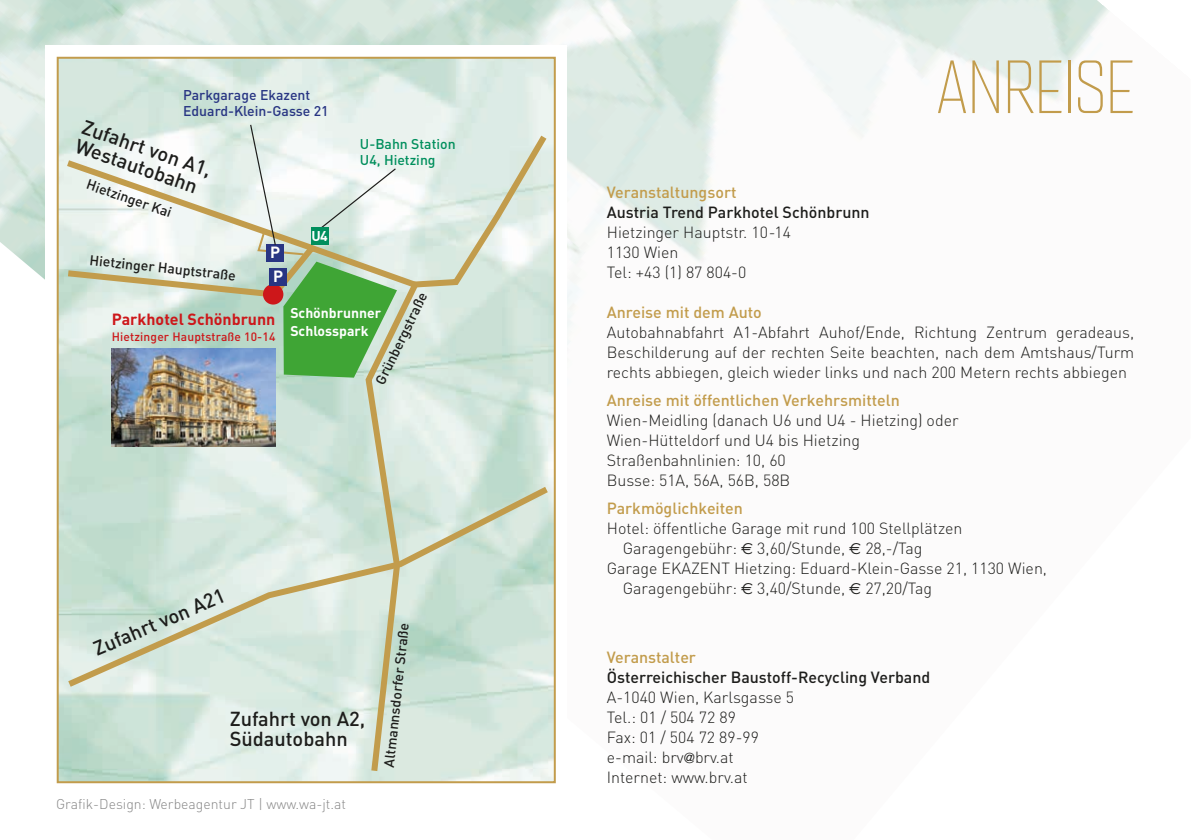
<style>
.page{position:relative;width:1191px;height:840px;background:#fff}
.page>*{position:absolute;margin:0;border:0;box-sizing:border-box;transform-origin:0 0}
.t1{font:74px "Quarca Con Lig";letter-spacing:.01em;color:#c29c4c}
.t2{font:500 20px/20px "DIN";color:#1d1d1b}
.t3{font:300 16px/20px "DIN";color:#1d1d1b}
.t4{font:500 16px "DIN";color:#c29c4c}
.t5{font:500 16px "DIN";color:#1d1d1b}
.t6{font:700 16px "DIN";color:#cd171a}
.t7{font:700 16px "DIN";color:#fff}
.t8{font:500 14px "DIN";color:#1d1d1b}
.t9{font:300 14px "DIN";color:#878787}
.t10{font:500 14px/16px "DIN";color:#283583}
.t11{font:700 14px/18px "DIN";color:#fff}
.t12{font:500 14px/16px "DIN";color:#008f5d}
.t13{font:500 12px "DIN";letter-spacing:.015em;color:#cd171a}
.s1{font-family:"Euro Sans";font-weight:400}
.s2{font-family:"Helvetica";font-size:14px}
</style>
<div class="page">
<svg style="left:45px;top:45px;width:522px;height:749px"></svg>
<img style="left:60px;top:60px;width:493px;height:719px">
<svg style="left:267px;top:241px;width:156px;height:536px;background:#d6e4d9"></svg>
<svg style="left:408px;top:129px;width:144px;height:162px;background:#dde7dd"></svg>
<svg style="left:62px;top:481px;width:492px;height:210px;background:#d0e1d4"></svg>
<img style="left:111px;top:377px;width:164px;height:69px">
<svg style="left:60px;top:123px;width:337px;height:254px"></svg>
<div style="left:263px;top:284px;width:20px;height:20px;background:#cd171a;border-radius:50%"></div>
<div style="left:270px;top:268px;width:17px;height:17px;background:#283583"></div>
<p class="t10" style="left:183px;top:87px;width:147px">Parkgarage Ekazent<br>Eduard-Klein-Gasse 21</p>
<p class="t2" style="left:86px;top:116px;width:137px;rotate:19deg">Zufahrt von A1,<br>Westautobahn</p>
<p class="t8" style="left:90px;top:175px;width:90px;rotate:19deg">H ietzinger Kai</p>
<p class="t8" style="left:91px;top:251px;width:148px;rotate:6deg">H ietzinger H auptstraße</p>
<p class="t7" style="left:270px;top:242px;width:12px">P</p>
<p class="t7" style="left:273px;top:266px;width:12px">P</p>
<p class="t11" style="left:312px;top:226px;width:17px">U4</p>
<p class="t12" style="left:360px;top:135px;width:97px">U-Bahn Station<br>U4, H ietzing</p>
<p class="t6" style="left:112px;top:309px;width:165px">Parkhotel Schönbrunn</p>
<p class="t13" style="left:112px;top:329px;width:165px">H ietzinger Hauptstraße 10-14</p>
<p class="t8" style="left:371px;top:379px;width:102px;rotate:-64deg">Grünbergstraße</p>
<p class="t11" style="left:290px;top:303px;width:92px">Schönbrunner<br>Schlosspark</p>
<p class="t2" style="left:90px;top:639px;width:142px;rotate:-23deg">Zufahrt von A21</p>
<p class="t2" style="left:230px;top:707px;width:137px">Zufahrt von A2,<br>Südautobahn</p>
<p class="t9" style="left:56px;top:795px;width:291px">Grafik-Design: Werbeagentur JT | www.wa-jt.at</p>
<p class="t8" style="left:380px;top:766px;width:147px;rotate:-84deg">Altmannsdorfer Straße</p>
<h1 class="t1" style="left:936px;top:44px;width:199px">ANREISE</h1>
<p class="t4" style="left:607px;top:181px;width:131px">Veranstaltungsort</p>
<p class="t5" style="left:607px;top:201px;width:264px">Austria Trend Parkhotel Schönbrunn</p>
<p class="t3" style="left:607px;top:222px;width:186px">Hietzinger Hauptstr. 10-14<br>1130 Wien<br>Tel: +43 (1) 87 804-0</p>
<p class="t4" style="left:607px;top:301px;width:156px">Anreise mit dem Auto</p>
<p class="t3" style="left:607px;top:322px;width:529px;text-align:justify">Autobahnabfahrt A1-Abfahrt Auhof/Ende, Richtung Zentrum geradeaus, Beschilderung auf der rechten Seite beachten, nach dem Amtshaus/Turm rechts abbiegen, gleich wieder links und nach 200 Metern rechts abbiegen</p>
<p class="t4" style="left:607px;top:389px;width:294px">Anreise mit öffentlichen Verkehrsmitteln</p>
<p class="t3" style="left:607px;top:410px;width:353px">Wien-Meidling (danach U6 und U4 - Hietzing) oder Wien-Hütteldorf und U4 bis Hietzing Straßenbahnlinien: 10, 60<br>Busse: 51A, 56A, 56B, 58B</p>
<p class="t4" style="left:607px;top:497px;width:138px">Parkmöglichkeiten</p>
<p class="t3" style="left:607px;top:518px;width:357px">Hotel: öffentliche Garage mit rund 100 Stellplätzen</p>
<p class="t3" style="left:623px;top:538px;width:301px">Garagengebühr: <span class="s1">€</span> 3,60/Stunde, <span class="s1">€</span> 28,-/Tag</p>
<p class="t3" style="left:607px;top:558px;width:442px">Garage EKAZENT Hietzing: Eduard-Klein-Gasse 21, 1130 Wien,</p>
<p class="t3" style="left:623px;top:578px;width:311px">Garagengebühr: <span class="s1">€</span> 3,40/Stunde, <span class="s1">€</span> 27,20/Tag</p>
<p class="t4" style="left:607px;top:646px;width:91px">Veranstalter</p>
<p class="t5" style="left:607px;top:666px;width:325px">Österreichischer Baustoff-Recycling Verband</p>
<p class="t3" style="left:607px;top:686px;width:189px">A-1040 Wien, Karlsgasse 5<br>Tel.: 01 / 504 72 89<br>Fax: 01 / 504 72 89-99 e-mail: brv<span class="s2">@</span>brv.at<br>Internet: www.brv.at</p>
</div>
